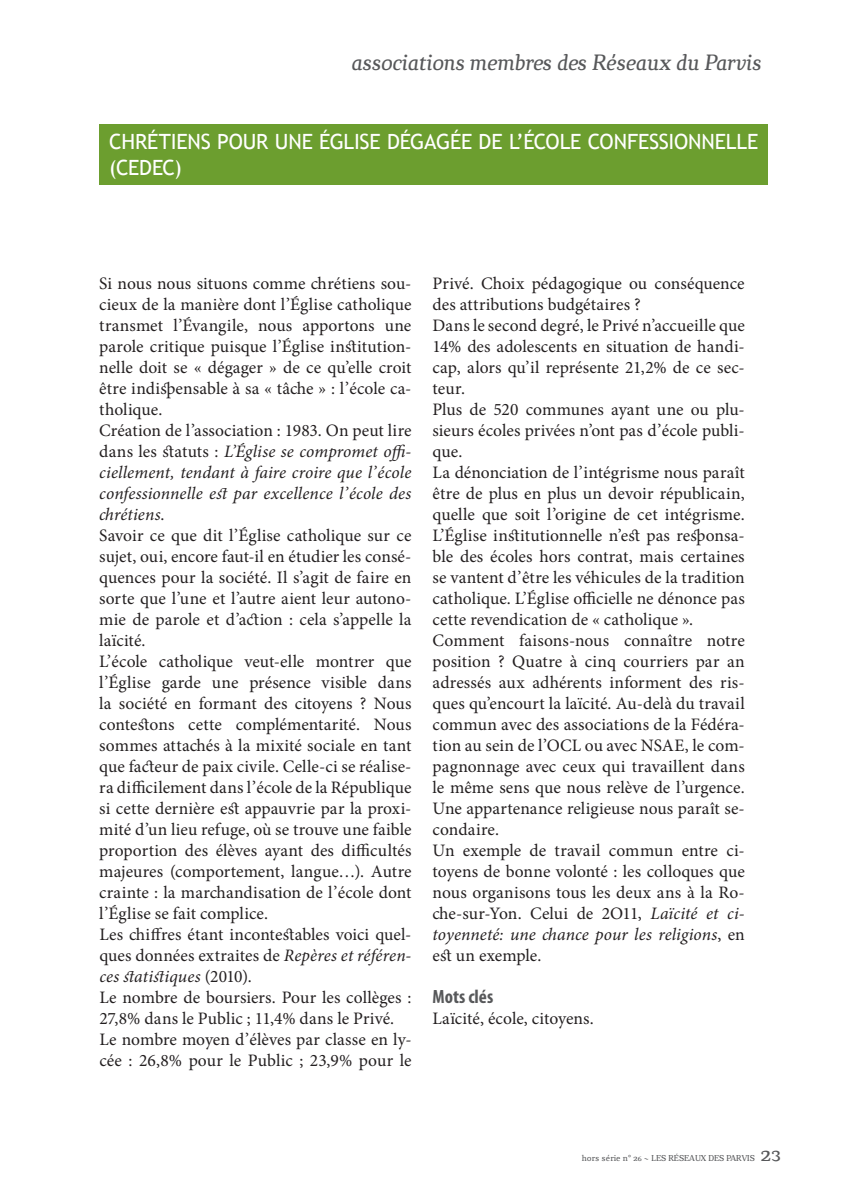
<style>
.page{position:relative;width:844px;height:1191px;background:#fff}
.page>*{position:absolute;margin:0;border:0;box-sizing:border-box;transform-origin:0 0}
.t1{font:italic 22.75px "Chucaratext";color:#57585a}
.t2{font:21px/25.2px "Trebuchet MS";letter-spacing:-.01em;color:#fff}
.t3{font:21px "Chucaratext";color:#57585a}
.t4{font:700 condensed 19.25px "Myriad Pro";color:#57585a}
.t5{font:17.5px/21px "Minion Pro";letter-spacing:.005em;color:#231f20}
.t6{font:8.75px "Chucaratext";color:#57585a}
.s1{font-style:italic}
</style>
<div class="page">
<div style="left:99px;top:124px;width:669px;height:61px;background:#6c9e2f"></div>
<h1 class="t1" style="left:351px;top:49px;width:411px">associations membres des Réseaux du Parvis</h1>
<p class="t2" style="left:109px;top:130px;width:650px">CHRÉTIENS POUR UNE ÉGLISE DÉGAGÉE DE L’ÉCOLE CONFESSIONNELLE (CEDEC)</p>
<p class="t5" style="left:99px;top:273px;width:314px">Si nous nous situons comme chrétiens sou&shy;cieux de la manière dont l’Église catholique transmet l’Évangile, nous apportons une parole critique puisque l’Église institution&shy;nelle doit se « dégager » de ce qu’elle croit être indispensable à sa « tâche » : l’école ca&shy;tholique.<br>Création de l’association : 1983. On peut lire dans les statuts : <span class="s1">L’Église se compromet offi&shy;ciellement, tendant à faire croire que l’école confessionnelle est par excellence l’école des chrétiens</span>.<br>Savoir ce que dit l’Église catholique sur ce sujet, oui, encore faut-il en étudier les consé&shy;quences pour la société. Il s’agit de faire en sorte que l’une et l’autre aient leur autono&shy;mie de parole et d’action : cela s’appelle la laïcité.<br>L’école catholique veut-elle montrer que l’Église garde une présence visible dans la société en formant des citoyens ? Nous contestons cette complémentarité. Nous sommes attachés à la mixité sociale en tant que facteur de paix civile. Celle-ci se réalise&shy;ra difficilement dans l’école de la République si cette dernière est appauvrie par la proxi&shy;mité d’un lieu refuge, où se trouve une faible proportion des élèves ayant des difficultés majeures (comportement, langue…). Autre crainte : la marchandisation de l’école dont l’Église se fait complice.<br>Les chiffres étant incontestables voici quel&shy;ques données extraites de <span class="s1">Repères et référen&shy;ces statistiques</span> (2010).<br>Le nombre de boursiers. Pour les collèges :<br>27,8% dans le Public ; 11,4% dans le Privé.<br>Le nombre moyen d’élèves par classe en ly&shy;cée : 26,8% pour le Public ; 23,9% pour le</p>
<p class="t5" style="left:432px;top:273px;width:313px">Privé. Choix pédagogique ou conséquence des attributions budgétaires ?<br>Dans le second degré, le Privé n’accueille que 14% des adolescents en situation de handi&shy;cap, alors qu’il représente 21,2% de ce sec&shy;teur.<br>Plus de 520 communes ayant une ou plu&shy;sieurs écoles privées n’ont pas d’école publi&shy;que.<br>La dénonciation de l’intégrisme nous paraît être de plus en plus un devoir républicain, quelle que soit l’origine de cet intégrisme.<br>L’Église institutionnelle n’est pas responsa&shy;ble des écoles hors contrat, mais certaines se vantent d’être les véhicules de la tradition catholique. L’Église officielle ne dénonce pas cette revendication de « catholique ».<br>Comment faisons-nous connaître notre position ? Quatre à cinq courriers par an adressés aux adhérents informent des ris&shy;ques qu’encourt la laïcité. Au-delà du travail commun avec des associations de la Fédéra&shy;tion au sein de l’OCL ou avec NSAE</p>
<p class="t5" style="left:432px;top:735px;width:313px;text-indent:252px">, le com&shy;pagnonnage avec ceux qui travaillent dans le même sens que nous relève de l’urgence.<br>Une appartenance religieuse nous paraît se&shy;condaire.<br>Un exemple de travail commun entre ci&shy;toyens de bonne volonté : les colloques que nous organisons tous les deux ans à la Ro&shy;che-sur-Yon. Celui de 2O11, <span class="s1">Laïcité et ci&shy;toyenneté: une chance pour les religions</span>, en est un exemple.</p>
<p class="t4" style="left:432px;top:984px;width:62px">Mots clés</p>
<p class="t5" style="left:432px;top:1008px;width:163px">Laïcité, école, citoyens.</p>
<p class="t6" style="left:581px;top:1153px;width:175px">HORS SÉRIE N° 26 ~ LES RÉSEAUX DES PARVIS</p>
<p class="t3" style="left:760px;top:1142px;width:22px">23</p>
</div>
